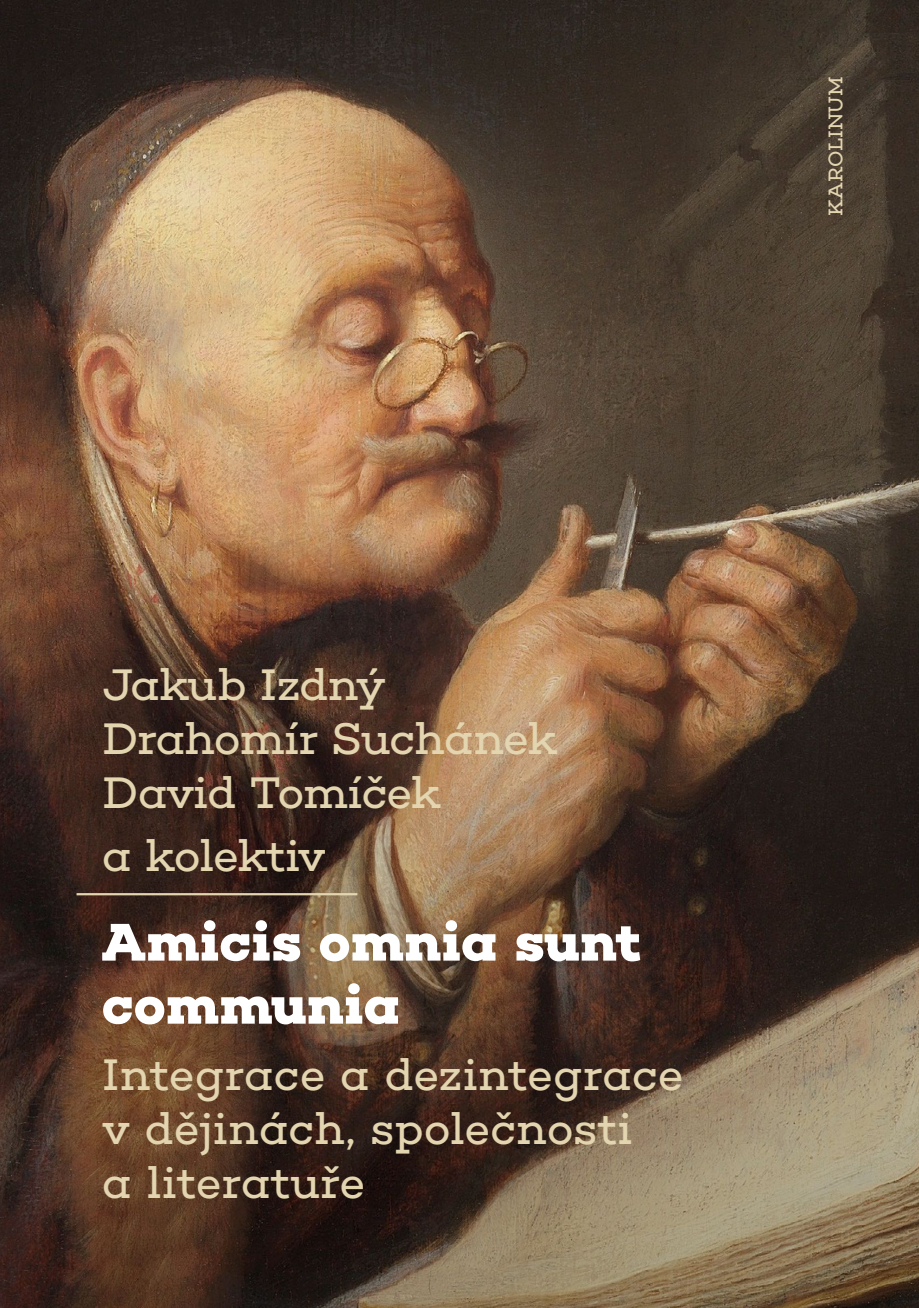
<style>
.page{position:relative;width:919px;height:1308px;background:#fff}
.page>*{position:absolute;margin:0;border:0;box-sizing:border-box;transform-origin:0 0}
.t1{font:700 54px/63px "Choplin";letter-spacing:.005em;color:#fff}
.t2{font:45px/54px "Choplin";letter-spacing:-.01em;color:#e3d5b0}
.t3{font:45px "Choplin";letter-spacing:-.035em;color:#e3d5b0}
.t4{font:20.25px "Choplin";color:#e3d5b0}
</style>
<div class="page">
<img style="left:0;top:0;width:918px;height:1307px">
<hr style="left:76px;top:893px;width:281px;height:2px;background:#e3d5b0">
<p class="t4" style="left:823px;top:216px;width:141px;rotate:-90deg">KAROLINUM</p>
<p class="t2" style="left:102px;top:657px;width:457px">Jakub Izdný<br>Drahomír Suchánek<br>David Tomíček</p>
<p class="t3" style="left:102px;top:829px;width:225px">a kolektiv</p>
<p class="t1" style="left:102px;top:910px;width:540px">Amicis omnia sunt communia</p>
<p class="t2" style="left:102px;top:1048px;width:583px">Integrace a dezintegrace v dějinách, společnosti<br>a literatuře</p>
</div>
